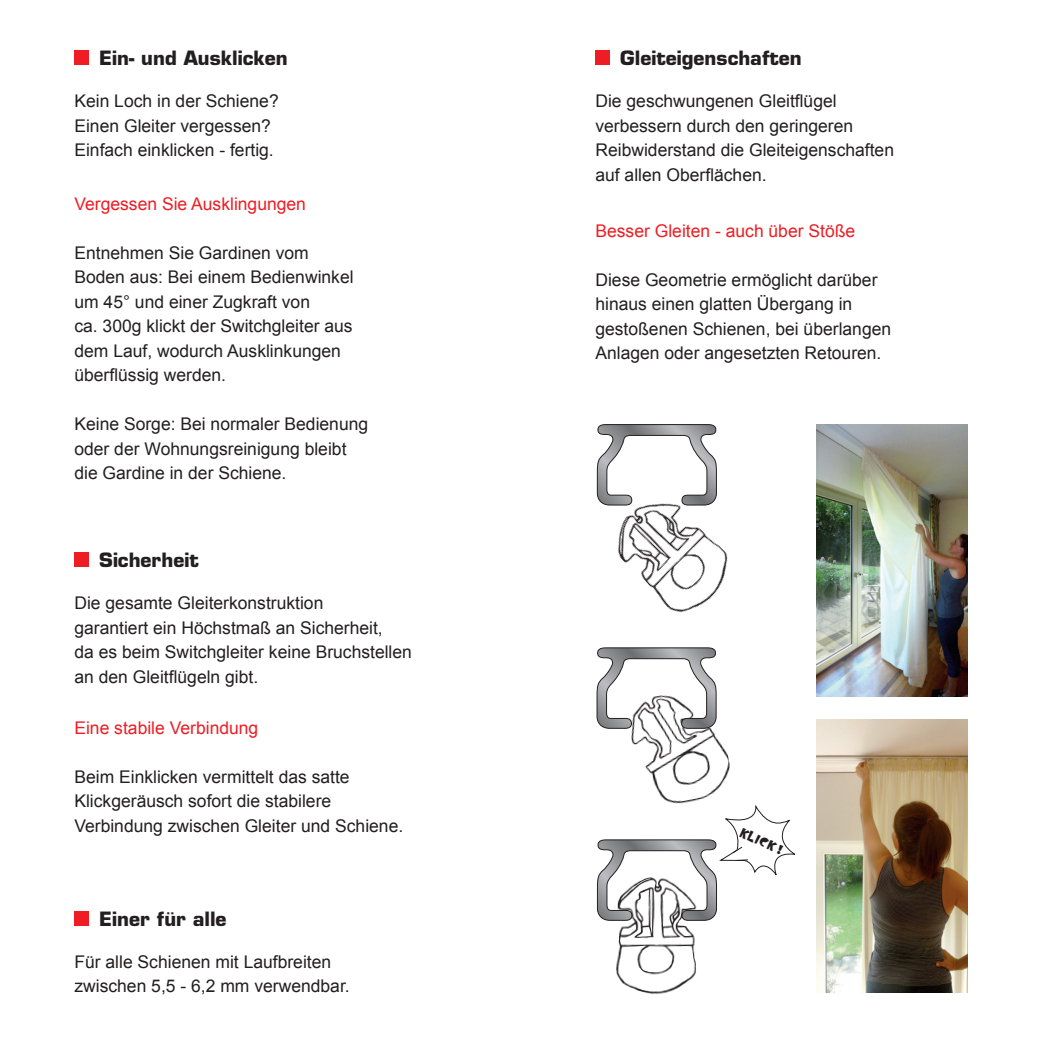
<style>
.page{position:relative;width:1042px;height:1042px;background:#fff}
.page>*{position:absolute;margin:0;border:0;box-sizing:border-box;transform-origin:0 0}
.t1{font:700 19.25px "Eurostile";color:#231f20}
.t2{font:17.5px "Arial";color:#231f20}
.t3{font:17.5px "Arial";color:#ee1d23}
.t4{font:12.78px "Oogie Boogie";color:#231f20}
</style>
<div class="page">
<div style="left:595px;top:51px;width:15px;height:14px;background:#ee1d23"></div>
<div style="left:74px;top:552px;width:15px;height:15px;background:#ee1d23"></div>
<div style="left:74px;top:911px;width:15px;height:14px;background:#ee1d23"></div>
<div style="left:74px;top:51px;width:15px;height:14px;background:#ee1d23"></div>
<img style="left:596px;top:475px;width:132px;height:138px">
<svg style="left:597px;top:424px;width:120px;height:82px"></svg>
<img style="left:631px;top:729px;width:99px;height:74px">
<svg style="left:596px;top:647px;width:121px;height:82px"></svg>
<img style="left:616px;top:921px;width:80px;height:74px">
<svg style="left:597px;top:803px;width:198px;height:118px"></svg>
<img style="left:817px;top:424px;width:150px;height:273px">
<img style="left:817px;top:720px;width:150px;height:272px">
<p class="t1" style="left:99px;top:46px;width:190px">Ein- und Ausklicken</p>
<p class="t2" style="left:74px;top:90px;width:206px">Kein Loch in der Schiene?</p>
<p class="t2" style="left:74px;top:114px;width:198px">Einen Gleiter vergessen?</p>
<p class="t2" style="left:74px;top:139px;width:201px">Einfach einklicken - fertig.</p>
<p class="t3" style="left:74px;top:192px;width:233px">Vergessen Sie Ausklingungen</p>
<p class="t2" style="left:74px;top:241px;width:236px">Entnehmen Sie Gardinen vom</p>
<p class="t2" style="left:74px;top:265px;width:281px">Boden aus: Bei einem Bedienwinkel</p>
<p class="t2" style="left:74px;top:290px;width:237px">um 45° und einer Zugkraft von</p>
<p class="t2" style="left:74px;top:314px;width:280px">ca. 300g klickt der Switchgleiter aus</p>
<p class="t2" style="left:74px;top:339px;width:268px">dem Lauf, wodurch Ausklinkungen</p>
<p class="t2" style="left:74px;top:363px;width:153px">überflüssig werden.</p>
<p class="t2" style="left:74px;top:412px;width:295px">Keine Sorge: Bei normaler Bedienung</p>
<p class="t2" style="left:74px;top:437px;width:274px">oder der Wohnungsreinigung bleibt</p>
<p class="t2" style="left:74px;top:461px;width:214px">die Gardine in der Schiene.</p>
<p class="t1" style="left:99px;top:548px;width:101px">Sicherheit</p>
<p class="t2" style="left:74px;top:591px;width:250px">Die gesamte Gleiterkonstruktion</p>
<p class="t2" style="left:74px;top:616px;width:310px">garantiert ein Höchstmaß an Sicherheit,</p>
<p class="t2" style="left:74px;top:640px;width:339px">da es beim Switchgleiter keine Bruchstellen</p>
<p class="t2" style="left:74px;top:665px;width:185px">an den Gleitflügeln gibt.</p>
<p class="t3" style="left:74px;top:716px;width:185px">Eine stabile Verbindung</p>
<p class="t2" style="left:74px;top:765px;width:277px">Beim Einklicken vermittelt das satte</p>
<p class="t2" style="left:74px;top:790px;width:258px">Klickgeräusch sofort die stabilere</p>
<p class="t2" style="left:74px;top:814px;width:330px">Verbindung zwischen Gleiter und Schiene.</p>
<p class="t1" style="left:99px;top:906px;width:129px">Einer für alle</p>
<p class="t2" style="left:74px;top:950px;width:258px">Für alle Schienen mit Laufbreiten</p>
<p class="t2" style="left:74px;top:974px;width:277px">zwischen 5,5 - 6,2 mm verwendbar.</p>
<p class="t1" style="left:620px;top:46px;width:183px">Gleiteigenschaften</p>
<p class="t2" style="left:595px;top:90px;width:243px">Die geschwungenen Gleitflügel</p>
<p class="t2" style="left:595px;top:114px;width:259px">verbessern durch den geringeren</p>
<p class="t2" style="left:595px;top:139px;width:300px">Reibwiderstand die Gleiteigenschaften</p>
<p class="t2" style="left:595px;top:163px;width:173px">auf allen Oberflächen.</p>
<p class="t3" style="left:595px;top:219px;width:261px">Besser Gleiten - auch über Stöße</p>
<p class="t2" style="left:595px;top:268px;width:284px">Diese Geometrie ermöglicht darüber</p>
<p class="t2" style="left:595px;top:293px;width:258px">hinaus einen glatten Übergang in</p>
<p class="t2" style="left:595px;top:317px;width:297px">gestoßenen Schienen, bei überlangen</p>
<p class="t2" style="left:595px;top:342px;width:288px">Anlagen oder angesetzten Retouren.</p>
<p class="t4" style="left:744px;top:826px;width:46px;rotate:23deg">KLICK !</p>
</div>
